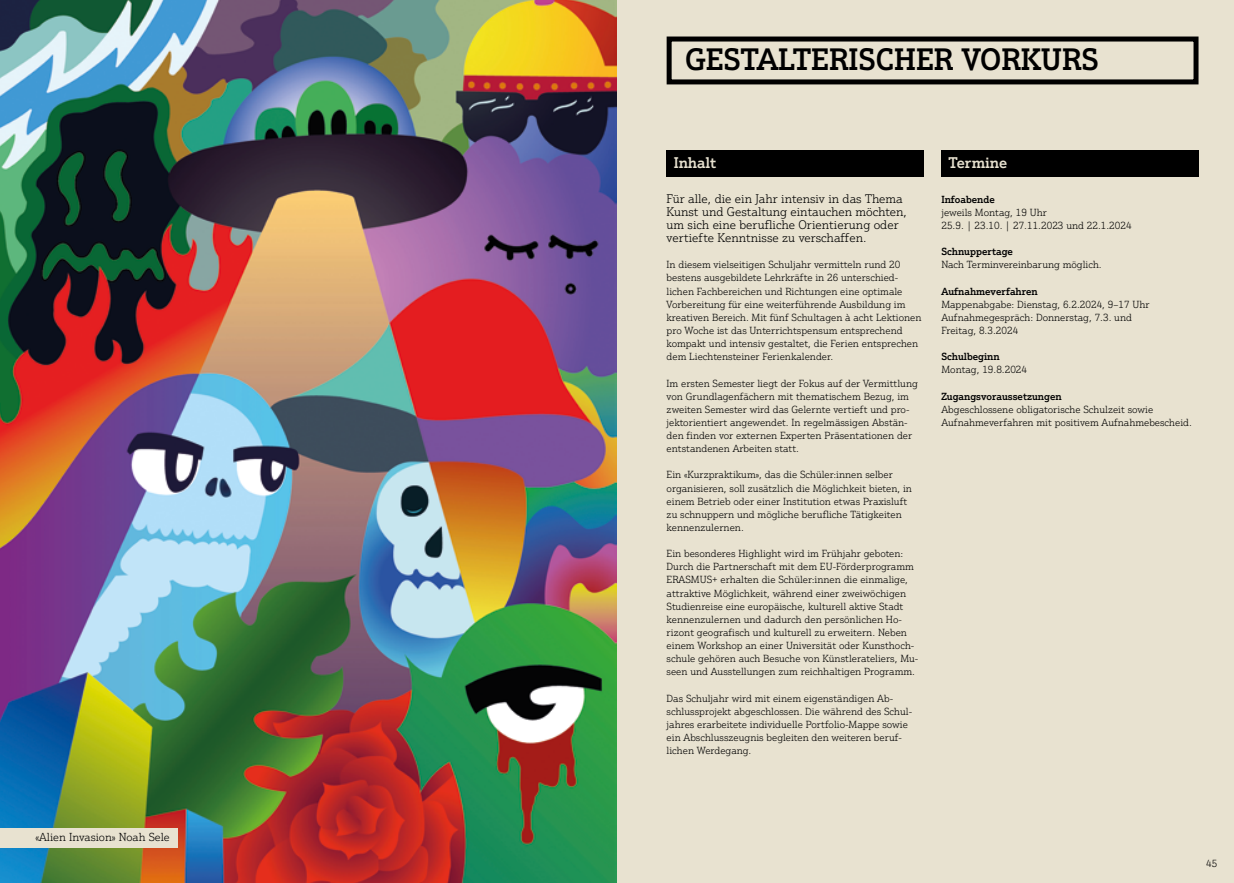
<style>
.page{position:relative;width:1234px;height:883px;background:#fff}
.page>*{position:absolute;margin:0;border:0;box-sizing:border-box;transform-origin:0 0}
.t1{font:500 30px "Justus Pro";color:#000}
.t2{font:500 15px "Justus Pro";color:#e8e2d0}
.t3{font:300 12.12px/13.1px "Justus Pro";color:#000}
.t4{font:300 11.25px "Justus Pro";color:#000}
.t5{font:300 10px/13.1px "Justus Pro";color:#000}
.t6{font:500 10px "Justus Pro";color:#000}
</style>
<div class="page">
<div style="left:617px;top:0;width:616px;height:882px;background:#e8e2d0"></div>
<img style="left:0;top:0;width:617px;height:882px">
<div style="left:941px;top:150px;width:257px;height:26px;background:#000"></div>
<div style="left:666px;top:37px;width:532px;height:47px;border:5px solid #000"></div>
<div style="left:666px;top:150px;width:257px;height:26px;background:#000"></div>
<div style="left:0;top:827px;width:177px;height:20px;background:#e8e2d0"></div>
<p class="t4" style="left:35px;top:830px;width:136px">«Alien Invasion» Noah Sele</p>
<h1 class="t1" style="left:685px;top:40px;width:415px">GESTALTERISCHER VORKURS</h1>
<h2 class="t2" style="left:673px;top:153px;width:44px">Inhalt</h2>
<p class="t3" style="left:666px;top:191px;width:242px">Für alle, die ein Jahr intensiv in das Thema Kunst und Gestaltung eintauchen möchten, um sich eine berufliche Orientierung oder vertiefte Kenntnisse zu verschaffen.</p>
<p class="t5" style="left:666px;top:258px;width:256px">In diesem vielseitigen Schuljahr vermitteln rund 20 bestens ausgebildete Lehrkräfte in 26 unterschied&shy;lichen Fachbereichen und Richtungen eine optimale Vorbereitung für eine weiterführende Ausbildung im kreativen Bereich. Mit fünf Schultagen à acht Lektionen pro Woche ist das Unterrichtspensum entsprechend kompakt und intensiv gestaltet, die Ferien entsprechen dem Liechtensteiner Ferienkalender.</p>
<p class="t5" style="left:666px;top:376px;width:253px">Im ersten Semester liegt der Fokus auf der Vermittlung von Grundlagenfächern mit thematischem Bezug, im zweiten Semester wird das Gelernte vertieft und pro&shy;jektorientiert angewendet. In regelmässigen Abstän&shy;den finden vor externen Experten Präsentationen der entstandenen Arbeiten statt.</p>
<p class="t5" style="left:666px;top:468px;width:247px">Ein «Kurzpraktikum», das die Schüler:innen selber organisieren, soll zusätzlich die Möglichkeit bieten, in einem Betrieb oder einer Institution etwas Praxisluft zu schnuppern und mögliche berufliche Tätigkeiten kennenzulernen.</p>
<p class="t5" style="left:666px;top:546px;width:253px">Ein besonderes Highlight wird im Frühjahr geboten:<br>Durch die Partnerschaft mit dem EU-Förderprogramm ERASMUS+ erhalten die Schüler:innen die einmalige, attraktive Möglichkeit, während einer zweiwöchigen Studienreise eine europäische, kulturell aktive Stadt kennenzulernen und dadurch den persönlichen Ho&shy;rizont geografisch und kulturell zu erweitern. Neben einem Workshop an einer Universität oder Kunsthoch&shy;schule gehören auch Besuche von Künstlerateliers, Mu&shy;seen und Ausstellungen zum reichhaltigen Programm.</p>
<p class="t5" style="left:666px;top:691px;width:247px">Das Schuljahr wird mit einem eigenständigen Ab&shy;schlussprojekt abgeschlossen. Die während des Schul&shy;jahres erarbeitete individuelle Portfolio-Mappe sowie ein Abschlusszeugnis begleiten den weiteren beruf&shy;lichen Werdegang.</p>
<h2 class="t2" style="left:948px;top:153px;width:60px">Termine</h2>
<p class="t6" style="left:941px;top:193px;width:55px">Infoabende</p>
<p class="t5" style="left:941px;top:205px;width:192px">jeweils Montag, 19 Uhr<br>25.9. | 23.10. | 27.11.2023 und 22.1.2024</p>
<p class="t6" style="left:941px;top:245px;width:73px">Schnuppertage</p>
<p class="t5" style="left:941px;top:258px;width:162px">Nach Terminvereinbarung möglich.</p>
<p class="t6" style="left:941px;top:284px;width:98px">Aufnahmeverfahren</p>
<p class="t5" style="left:941px;top:297px;width:210px">Mappenabgabe: Dienstag, 6.2.2024, 9–17 Uhr<br>Aufnahmegespräch: Donnerstag, 7.3. und<br>Freitag, 8.3.2024</p>
<p class="t6" style="left:941px;top:350px;width:60px">Schulbeginn</p>
<p class="t5" style="left:941px;top:363px;width:87px">Montag, 19.8.2024</p>
<p class="t6" style="left:941px;top:389px;width:122px">Zugangsvoraussetzungen</p>
<p class="t5" style="left:941px;top:402px;width:252px">Abgeschlossene obligatorische Schulzeit sowie<br>Aufnahmeverfahren mit positivem Aufnahmebescheid.</p>
<p class="t5" style="left:1205px;top:856px;width:13px">45</p>
</div>
